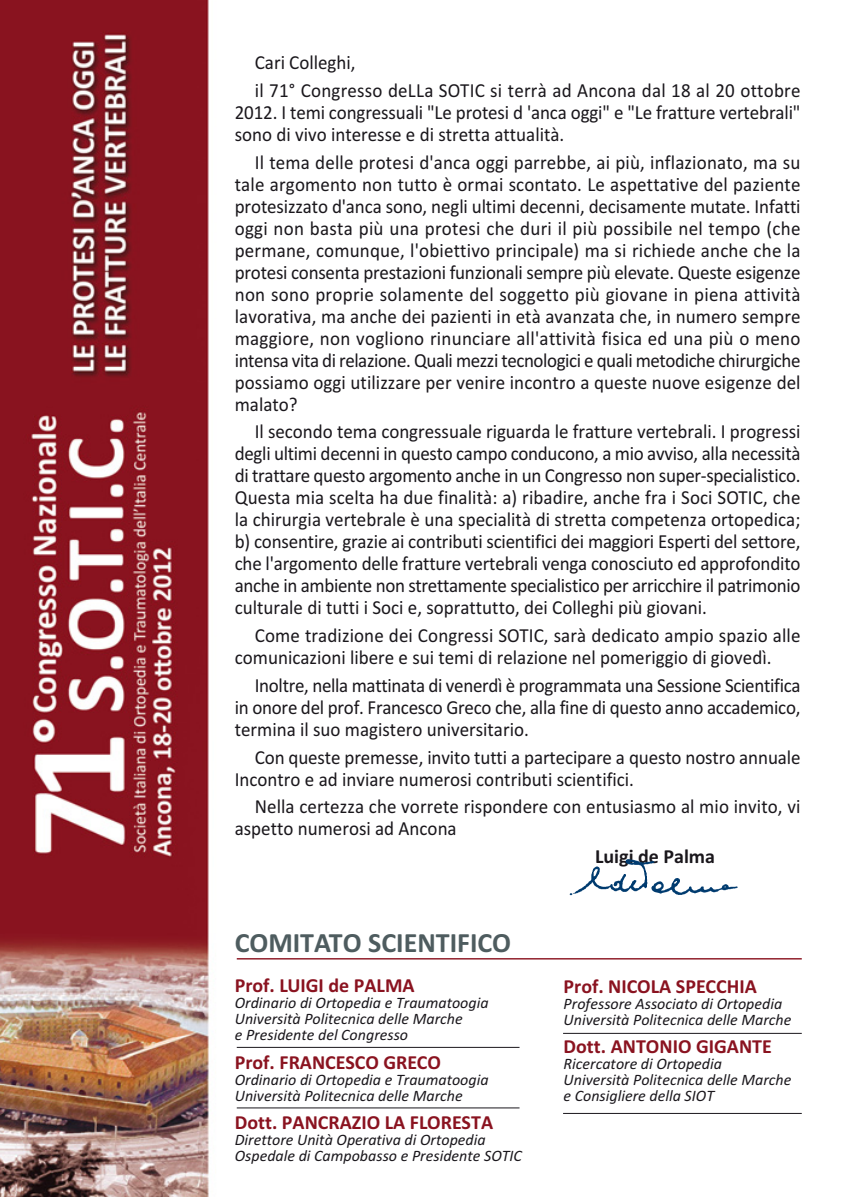
<style>
.page{position:relative;width:859px;height:1197px;background:#fff}
.page>*{position:absolute;margin:0;border:0;box-sizing:border-box;transform-origin:0 0}
.t1{font:700 28px "Calibri";color:#4e5c5f}
.t2{font:20px/22px "Calibri";color:#1a171c;scale:.95 1}
.t3{font:700 20px "Calibri";color:#8a1320}
.t4{font:700 20px "Calibri";color:#1a171c}
.t5{font:italic 16px/16px "Calibri";color:#1a171c}
</style>
<div class="page">
<img style="left:0;top:0;width:273px;height:1196px">
<hr style="left:237px;top:957px;width:564px;height:2px;background:#8a1320">
<img style="left:569px;top:859px;width:169px;height:37px">
<hr style="left:237px;top:1046px;width:282px;height:1px;background:#1a171c">
<hr style="left:237px;top:1107px;width:282px;height:1px;background:#1a171c">
<hr style="left:563px;top:1032px;width:238px;height:1px;background:#1a171c">
<hr style="left:563px;top:1112px;width:238px;height:1px;background:#1a171c">
<p class="t2" style="left:255px;top:50px;width:575px;line-height:27.6px">Cari Colleghi,<br>il 71° Congresso deLLa SOTIC si terrà ad Ancona dal 18 al 20 ottobre</p>
<p class="t2" style="left:235px;top:103px;width:597px">2012. I temi congressuali "Le protesi d 'anca oggi" e "Le fratture vertebrali" sono di vivo interesse e di stretta attualità.</p>
<p class="t2" style="left:235px;top:152px;width:597px;text-align:justify;text-indent:20px">Il tema delle protesi d'anca oggi parrebbe, ai più, inflazionato, ma su tale argomento non tutto è ormai scontato. Le aspettative del paziente protesizzato d'anca sono, negli ultimi decenni, decisamente mutate. Infatti oggi non basta più una protesi che duri il più possibile nel tempo (che permane, comunque, l'obiettivo principale) ma si richiede anche che la protesi consenta prestazioni funzionali sempre più elevate. Queste esigenze non sono proprie solamente del soggetto più giovane in piena attività lavorativa, ma anche dei pazienti in età avanzata che, in numero sempre maggiore, non vogliono rinunciare all'attività fisica ed una più o meno intensa vita di relazione. Quali mezzi tecnologici e quali metodiche chirurgiche possiamo oggi utilizzare per venire incontro a queste nuove esigenze del malato?</p>
<p class="t2" style="left:235px;top:422px;width:597px;text-align:justify;text-indent:20px">Il secondo tema congressuale riguarda le fratture vertebrali. I progressi degli ultimi decenni in questo campo conducono, a mio avviso, alla necessità di trattare questo argomento anche in un Congresso non super-specialistico.<br>Questa mia scelta ha due finalità: a) ribadire, anche fra i Soci SOTIC, che la chirurgia vertebrale è una specialità di stretta competenza ortopedica; b) consentire, grazie ai contributi scientifici dei maggiori Esperti del settore, che l'argomento delle fratture vertebrali venga conosciuto ed approfondito anche in ambiente non strettamente specialistico per arricchire il patrimonio culturale di tutti i Soci e, soprattutto, dei Colleghi più giovani.</p>
<p class="t2" style="left:235px;top:626px;width:596px;text-indent:20px">Come tradizione dei Congressi SOTIC, sarà dedicato ampio spazio alle comunicazioni libere e sui temi di relazione nel pomeriggio di giovedì.</p>
<p class="t2" style="left:235px;top:675px;width:597px;text-align:justify;text-indent:20px">Inoltre, nella mattinata di venerdì è programmata una Sessione Scientifica in onore del prof. Francesco Greco che, alla fine di questo anno accademico, termina il suo magistero universitario.</p>
<p class="t2" style="left:235px;top:747px;width:597px;text-indent:20px">Con queste premesse, invito tutti a partecipare a questo nostro annuale<br>Incontro e ad inviare numerosi contributi scientifici.</p>
<p class="t2" style="left:235px;top:797px;width:596px;text-indent:20px">Nella certezza che vorrete rispondere con entusiasmo al mio invito, vi aspetto numerosi ad Ancona</p>
<p class="t4" style="left:595px;top:849px;width:121px">Luigi de Palma</p>
<h1 class="t1" style="left:235px;top:932px;width:278px">COMITATO SCIENTIFICO</h1>
<p class="t3" style="left:235px;top:978px;width:181px">Prof. LUIGI de PALMA</p>
<p class="t5" style="left:235px;top:995px;width:255px">Ordinario di Ortopedia e Traumatoogia<br>Università Politecnica delle Marche<br>e Presidente del Congresso</p>
<p class="t3" style="left:235px;top:1054px;width:207px">Prof. FRANCESCO GRECO</p>
<p class="t5" style="left:235px;top:1072px;width:255px">Ordinario di Ortopedia e Traumatoogia<br>Università Politecnica delle Marche</p>
<p class="t3" style="left:235px;top:1115px;width:260px">Dott. PANCRAZIO LA FLORESTA</p>
<p class="t5" style="left:235px;top:1132px;width:288px">Direttore Unità Operativa di Ortopedia<br>Ospedale di Campobasso e Presidente SOTIC</p>
<p class="t3" style="left:563px;top:978px;width:195px">Prof. NICOLA SPECCHIA</p>
<p class="t5" style="left:563px;top:996px;width:229px">Professore Associato di Ortopedia<br>Università Politecnica delle Marche</p>
<p class="t3" style="left:563px;top:1039px;width:210px">Dott. ANTONIO GIGANTE</p>
<p class="t5" style="left:563px;top:1056px;width:229px">Ricercatore di Ortopedia<br>Università Politecnica delle Marche e Consigliere della SIOT</p>
</div>
